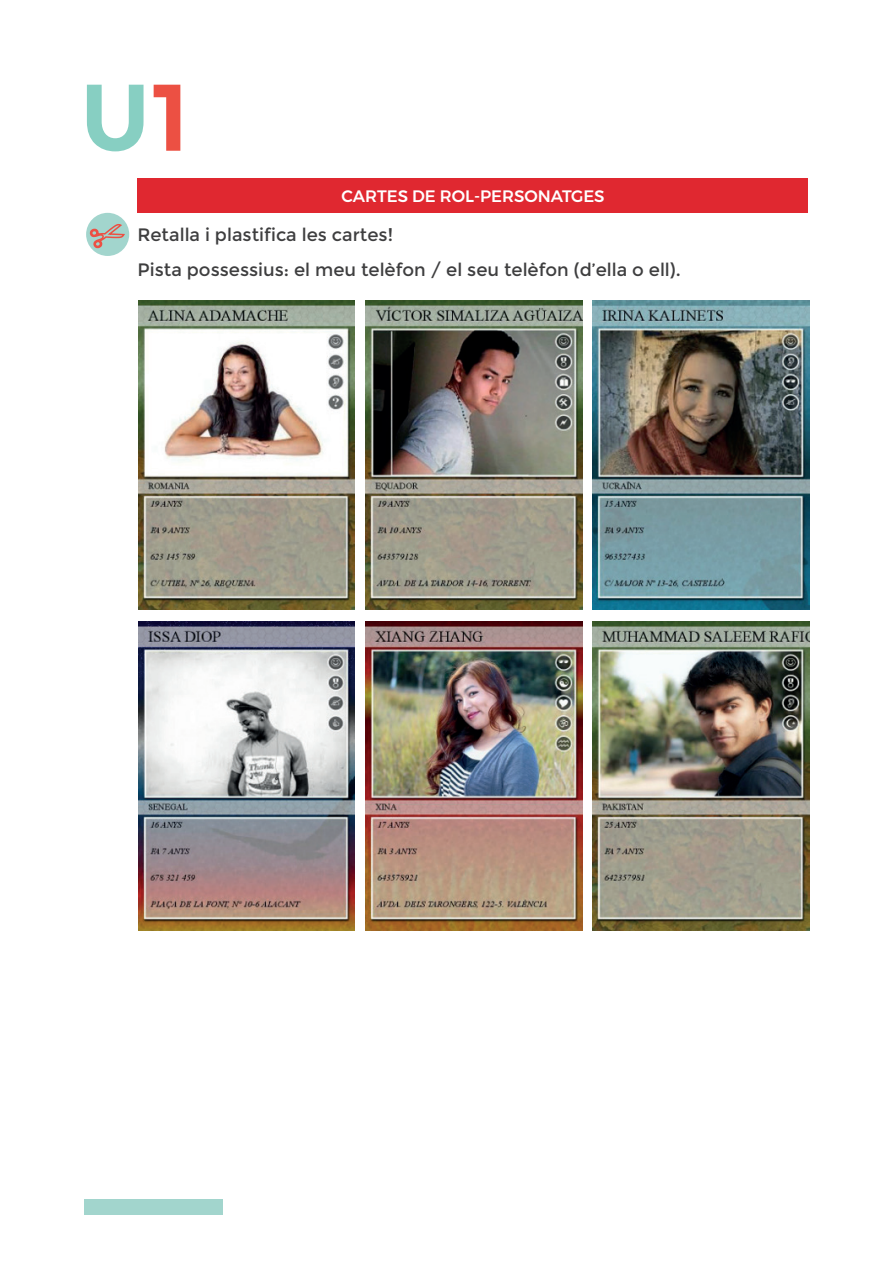
<style>
.page{position:relative;width:893px;height:1263px;background:#fff}
.page>*{position:absolute;margin:0;border:0;box-sizing:border-box;transform-origin:0 0}
.t1{font:700 94.5px "Montserrat";color:#87cfc2}
.t2{font:18px/34.5px "Montserrat";color:#3e3e3f}
.t3{font:500 16.5px "Montserrat";color:#fff}
.s1{color:#ec5043}
</style>
<div class="page">
<div style="left:138px;top:178px;width:670px;height:34px;background:#e02830"></div>
<div style="left:84px;top:1199px;width:139px;height:16px;background:#a2d5cd"></div>
<img style="left:138px;top:300px;width:217px;height:310px">
<img style="left:366px;top:300px;width:216px;height:310px">
<img style="left:593px;top:300px;width:216px;height:310px">
<img style="left:138px;top:621px;width:217px;height:310px">
<img style="left:366px;top:621px;width:216px;height:310px">
<img style="left:593px;top:621px;width:216px;height:310px">
<div style="left:86px;top:213px;width:43px;height:43px;background:#a2d5cd;border-radius:50%"></div>
<svg style="left:89px;top:223px;width:37px;height:27px"></svg>
<h1 class="t1" style="left:80px;top:61px;width:111px">U<span class="s1">1</span></h1>
<p class="t3" style="left:341px;top:183px;width:265px">CARTES DE ROL-PERSONATGES</p>
<p class="t2" style="left:137px;top:218px;width:545px">Retalla i plastifica les cartes!<br>Pista possessius: el meu telèfon / el seu telèfon (d’ella o ell).</p>
</div>
